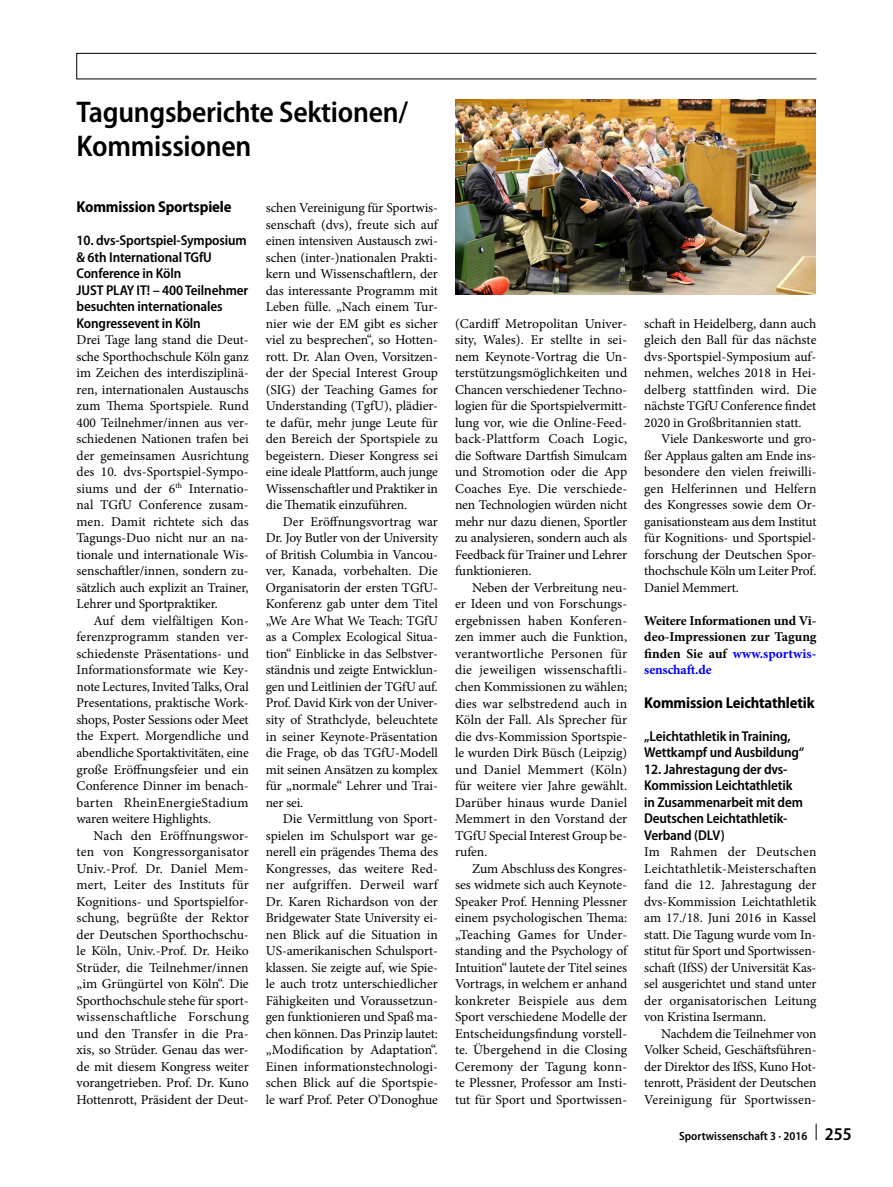
<style>
.page{position:relative;width:893px;height:1187px;background:#fff}
.page>*{position:absolute;margin:0;border:0;box-sizing:border-box;transform-origin:0 0}
.t1{font:600 semi-condensed 30px/33px "Myriad Pro";letter-spacing:-.01em;color:#000}
.t2{font:700 semi-condensed 15.75px "Myriad Pro";letter-spacing:-.01em;color:#000}
.t3{font:600 semi-condensed 14.25px/16.5px "Myriad Pro";letter-spacing:-.01em;color:#000}
.t4{font:13.5px/16.5px "Minion Pro";letter-spacing:-.01em;color:#000;text-align:justify}
.t5{font:700 13.5px/16.5px "Minion Pro";color:#000;text-align:justify}
.t6{font:600 semi-condensed 12px "Myriad Pro";color:#000}
.s1{color:#00f}
.s2{font-size:18px}
</style>
<div class="page">
<svg style="left:816px;top:1123px;width:1px;height:17px"></svg>
<div style="left:77px;top:53px;width:740px;height:26px;border:1px solid #000"></div>
<img style="left:456px;top:100px;width:360px;height:195px">
<h1 class="t1" style="left:77px;top:96px;width:333px">Tagungsberichte Sektionen/<br>Kommissionen</h1>
<p class="t2" style="left:77px;top:198px;width:157px">Kommission Sportspiele</p>
<p class="t3" style="left:77px;top:232px;width:173px">10. dvs-Sportspiel-Symposium &amp; 6th International TGfU<br>Conference in Köln<br>JUST PLAY IT! – 400 Teilnehmer besuchten internationales<br>Kongressevent in Köln</p>
<p class="t4" style="left:77px;top:332px;width:174px">Drei Tage lang stand die Deut&shy;sche Sporthochschule Köln ganz im Zeichen des interdisziplinä&shy;ren, internationalen Austauschs zum Thema Sportspiele. Rund 400 Teilnehmer/innen aus ver&shy;schiedenen Nationen trafen bei der gemeinsamen Ausrichtung des 10. dvs-Sportspiel-Sympo&shy;siums und der 6<sup>th</sup> Internatio&shy;nal TGfU Conference zusam&shy;men. Damit richtete sich das Tagungs-Duo nicht nur an na&shy;tionale und internationale Wis&shy;senschaftler/innen, sondern zu&shy;sätzlich auch explizit an Trainer, Lehrer und Sportpraktiker.</p>
<p class="t4" style="left:77px;top:612px;width:174px;text-indent:17px">Auf dem vielfältigen Kon&shy;ferenzprogramm standen ver&shy;schiedenste Präsentations- und Informationsformate wie Key&shy;note Lectures, Invited Talks, Oral Presentations, praktische Work&shy;shops, Poster Sessions oder Meet the Expert. Morgendliche und abendliche Sportaktivitäten, eine große Eröffnungsfeier und ein Conference Dinner im benach&shy;barten RheinEnergieStadium waren weitere Highlights.</p>
<p class="t4" style="left:77px;top:827px;width:174px;text-indent:17px">Nach den Eröffnungswor&shy;ten von Kongressorganisator Univ.-Prof. Dr. Daniel Mem&shy;mert, Leiter des Instituts für Kognitions- und Sportspielfor&shy;schung, begrüßte der Rektor der Deutschen Sporthochschu&shy;le Köln, Univ.-Prof. Dr. Heiko Strüder, die Teilnehmer/innen „im Grüngürtel von Köln“. Die Sporthochschule stehe für sport&shy;wissenschaftliche Forschung und den Transfer in die Pra&shy;xis, so Strüder. Genau das wer&shy;de mit diesem Kongress weiter vorangetrieben. Prof. Dr. Kuno Hottenrott, Präsident der Deut-</p>
<p class="t4" style="left:266px;top:200px;width:174px">schen Vereinigung für Sportwis&shy;senschaft (dvs), freute sich auf einen intensiven Austausch zwi&shy;schen (inter-)nationalen Prakti&shy;kern und Wissenschaftlern, der das interessante Programm mit Leben fülle. „Nach einem Tur&shy;nier wie der EM gibt es sicher viel zu besprechen“, so Hotten&shy;rott. Dr. Alan Oven, Vorsitzen&shy;der der Special Interest Group (SIG) der Teaching Games for Understanding (TgfU), plädier&shy;te dafür, mehr junge Leute für den Bereich der Sportspiele zu begeistern. Dieser Kongress sei eine ideale Plattform, auch junge Wissenschaftler und Praktiker in die Thematik einzuführen.</p>
<p class="t4" style="left:266px;top:513px;width:174px;text-indent:17px">Der Eröffnungsvortrag war Dr. Joy Butler von der University of British Columbia in Vancou&shy;ver, Kanada, vorbehalten. Die Organisatorin der ersten TGfU-Konferenz gab unter dem Titel „We Are What We Teach: TGfU as a Complex Ecological Situa&shy;tion“ Einblicke in das Selbstver&shy;ständnis und zeigte Entwicklun&shy;gen und Leitlinien der TGfU auf.<br>Prof. David Kirk von der Univer&shy;sity of Strathclyde, beleuchtete in seiner Keynote-Präsentation die Frage, ob das TGfU-Modell mit seinen Ansätzen zu komplex für „normale“ Lehrer und Trai&shy;ner sei.</p>
<p class="t4" style="left:266px;top:810px;width:174px;text-indent:17px">Die Vermittlung von Sport&shy;spielen im Schulsport war ge&shy;nerell ein prägendes Thema des Kongresses, das weitere Red&shy;ner aufgriffen. Derweil warf Dr. Karen Richardson von der Bridgewater State University ei&shy;nen Blick auf die Situation in US-amerikanischen Schulsport&shy;klassen. Sie zeigte auf, wie Spie&shy;le auch trotz unterschiedlicher Fähigkeiten und Voraussetzun&shy;gen funktionieren und Spaß ma&shy;chen können. Das Prinzip lautet: „Modification by Adaptation“.<br>Einen informationstechnologi&shy;schen Blick auf die Sportspie&shy;le warf Prof. Peter O’Donoghue</p>
<p class="t4" style="left:455px;top:315px;width:174px;text-align:left">(Cardiff Metropolitan Univer&shy;sity, Wales). Er stellte in sei&shy;nem Keynote-Vortrag die Un&shy;terstützungsmöglichkeiten und<br>Chancen verschiedener Techno&shy;logien für die Sportspielvermitt&shy;lung vor, wie die Online-Feed&shy;back-Plattform Coach Logic, die Software Dartfish Simulcam und Stromotion oder die App<br>Coaches Eye. Die verschiede&shy;nen Technologien würden nicht mehr nur dazu dienen, Sportler zu analysieren, sondern auch als<br>Feedback für Trainer und Lehrer funktionieren.</p>
<p class="t4" style="left:455px;top:579px;width:174px;text-indent:17px">Neben der Verbreitung neu&shy;er Ideen und von Forschungs&shy;ergebnissen haben Konferen&shy;zen immer auch die Funktion, verantwortliche Personen für die jeweiligen wissenschaftli&shy;chen Kommissionen zu wählen; dies war selbstredend auch in Köln der Fall. Als Sprecher für die dvs-Kommission Sportspie&shy;le wurden Dirk Büsch (Leipzig) und Daniel Memmert (Köln) für weitere vier Jahre gewählt.<br>Darüber hinaus wurde Daniel Memmert in den Vorstand der TGfU Special Interest Group be&shy;rufen.</p>
<p class="t4" style="left:455px;top:860px;width:174px;text-indent:17px">Zum Abschluss des Kongres&shy;ses widmete sich auch Keynote-Speaker Prof. Henning Plessner einem psychologischen Thema: „Teaching Games for Under&shy;standing and the Psychology of Intuition“ lautete der Titel seines Vortrags, in welchem er anhand konkreter Beispiele aus dem Sport verschiedene Modelle der Entscheidungsfindung vorstell&shy;te. Übergehend in die Closing Ceremony der Tagung konn&shy;te Plessner, Professor am Insti&shy;tut für Sport und Sportwissen-</p>
<p class="t4" style="left:644px;top:315px;width:174px">schaft in Heidelberg, dann auch gleich den Ball für das nächste dvs-Sportspiel-Symposium auf&shy;nehmen, welches 2018 in Hei&shy;delberg stattfinden wird. Die nächste TGfU Conference findet 2020 in Großbritannien statt.</p>
<p class="t4" style="left:644px;top:431px;width:174px;text-indent:17px">Viele Dankesworte und gro&shy;ßer Applaus galten am Ende ins&shy;besondere den vielen freiwilli&shy;gen Helferinnen und Helfern des Kongresses sowie dem Or&shy;ganisationsteam aus dem Institut für Kognitions- und Sportspiel&shy;forschung der Deutschen Spor&shy;thochschule Köln um Leiter Prof.<br>Daniel Memmert.</p>
<p class="t5" style="left:644px;top:612px;width:174px">Weitere Informationen und Vi&shy;deo-Impressionen zur Tagung finden Sie auf <span class="s1">www.sportwis&shy;senschaft.de</span></p>
<p class="t2" style="left:644px;top:693px;width:172px">Kommission Leichtathletik</p>
<p class="t3" style="left:644px;top:727px;width:162px">„Leichtathletik in Training,<br>Wettkampf und Ausbildung“</p>
<p class="t3" style="left:644px;top:760px;width:160px">12. Jahrestagung der dvs-<br>Kommission Leichtathletik in Zusammenarbeit mit dem<br>Deutschen Leichtathletik-<br>Verband (DLV)</p>
<p class="t4" style="left:644px;top:843px;width:174px">Im Rahmen der Deutschen Leichtathletik-Meisterschaften fand die 12. Jahrestagung der dvs-Kommission Leichtathletik am 17./18. Juni 2016 in Kassel statt. Die Tagung wurde vom In&shy;stitut für Sport und Sportwissen&shy;schaft (IfSS) der Universität Kas&shy;sel ausgerichtet und stand unter der organisatorischen Leitung von Kristina Isermann.</p>
<p class="t4" style="left:644px;top:1025px;width:174px;text-indent:17px">Nachdem die Teilnehmer von Volker Scheid, Geschäftsführen&shy;der Direktor des IfSS, Kuno Hot&shy;tenrott, Präsident der Deutschen Vereinigung für Sportwissen-</p>
<p class="t6" style="left:679px;top:1129px;width:174px">Sportwissenschaft 3 · 2016 <span class="s2">255</span></p>
</div>
